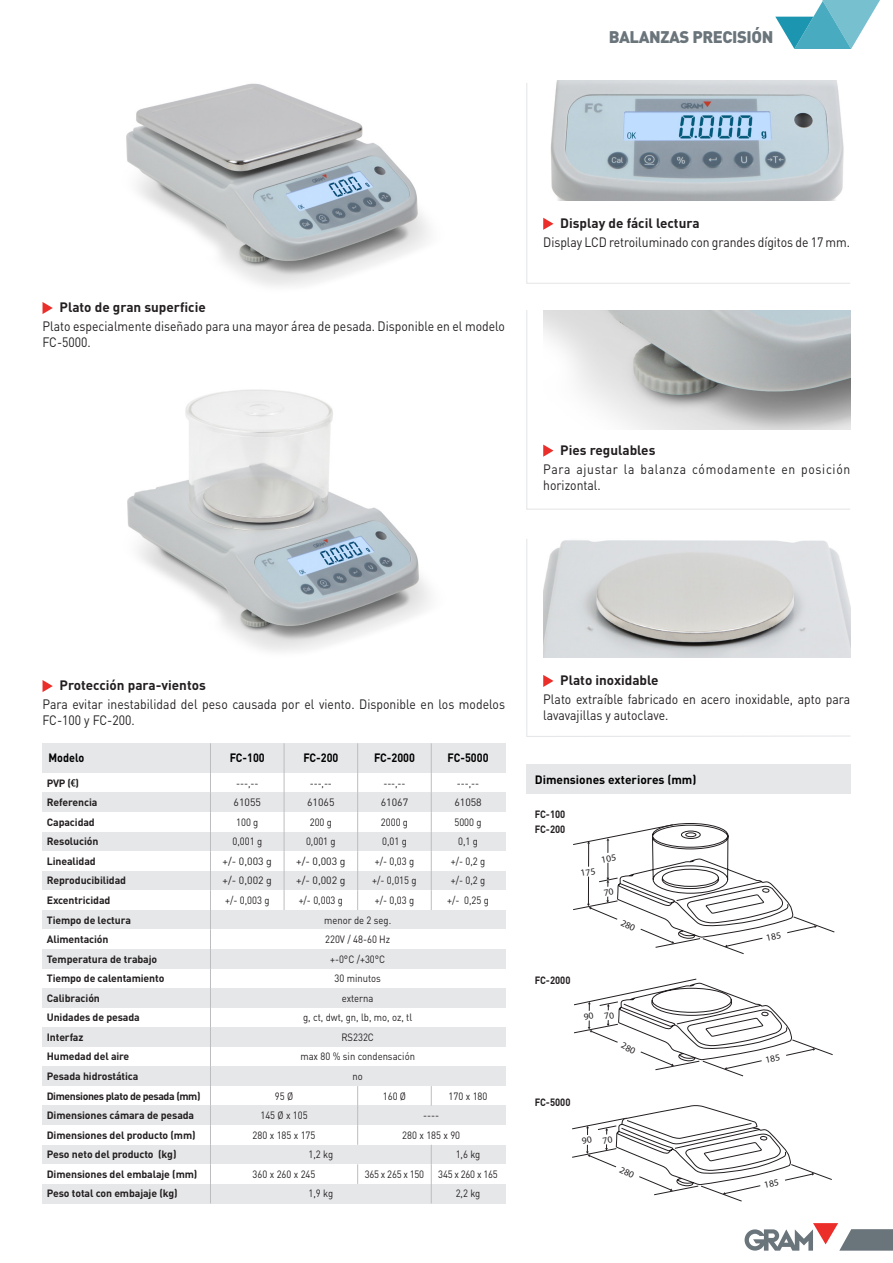
<style>
.page{position:relative;width:893px;height:1263px;background:#fff}
.page>*{position:absolute;margin:0;border:0;box-sizing:border-box;transform-origin:0 0}
.t1{font:900 16.65px "DIN";letter-spacing:-.025em;color:#6a747b}
.Descripcion{font:13.5px/16.5px "DIN Pro";color:#231f20;scale:.9 1}
.Funciones{font:700 13.5px "DIN Pro";color:#231f20}
.titol{font:13.5px/16.5px "DIN Pro";color:#231f20;scale:.9 1}
.Descripcion-2{font:13.5px/16.5px "DIN Pro";letter-spacing:.055em;color:#231f20;scale:.9 1}
.Titular{font:700 12px "DIN";color:#000;scale:.9 1}
.Titular-2{font:700 12px "DIN";color:#000}
.Titular-3{font:700 10.5px "DIN";letter-spacing:-.01em;color:#231f20}
.Titular-4{font:10.5px "DIN";color:#231f20;scale:.9 1}
.Titular-5{font:10.5px "DIN";color:#231f20}
.Titular-6{font:700 10.5px "DIN";letter-spacing:-.04em;color:#231f20}
.Titular-7{font:700 10.5px "DIN";letter-spacing:-.01em;color:#231f20;scale:.9 1}
.Titular-8{font:10.5px "DIN";letter-spacing:-.025em;color:#231f20;scale:.9 1}
.t2{font:9.45px "Myriad Pro";color:#231f20}
.t3{font:9.3px "Myriad Pro";color:#231f20}
</style>
<div class="page">
<img style="left:126px;top:83px;width:303px;height:203px">
<img style="left:127px;top:389px;width:303px;height:263px">
<svg style="left:745px;top:1223px;width:148px;height:27px"></svg>
<svg style="left:775px;top:0;width:105px;height:49px"></svg>
<svg style="left:526px;top:310px;width:325px;height:200px"></svg>
<svg style="left:526px;top:539px;width:325px;height:198px"></svg>
<svg style="left:526px;top:82px;width:324px;height:202px"></svg>
<svg style="left:43px;top:302px;width:10px;height:12px"></svg>
<svg style="left:43px;top:680px;width:10px;height:12px"></svg>
<svg style="left:543px;top:218px;width:10px;height:12px"></svg>
<svg style="left:543px;top:445px;width:10px;height:12px"></svg>
<svg style="left:543px;top:675px;width:10px;height:12px"></svg>
<div style="left:43px;top:743px;width:463px;height:30px;background:#e6e7e9"></div>
<div style="left:43px;top:793px;width:463px;height:19px;background:#e6e7e9"></div>
<div style="left:43px;top:832px;width:463px;height:19px;background:#e6e7e9"></div>
<div style="left:43px;top:871px;width:463px;height:19px;background:#e6e7e9"></div>
<div style="left:43px;top:910px;width:463px;height:19px;background:#e6e7e9"></div>
<div style="left:43px;top:949px;width:463px;height:20px;background:#e6e7e9"></div>
<div style="left:43px;top:988px;width:463px;height:20px;background:#e6e7e9"></div>
<div style="left:43px;top:1027px;width:463px;height:20px;background:#e6e7e9"></div>
<div style="left:43px;top:1066px;width:463px;height:20px;background:#e6e7e9"></div>
<div style="left:43px;top:1106px;width:463px;height:19px;background:#e6e7e9"></div>
<div style="left:43px;top:1145px;width:463px;height:19px;background:#e6e7e9"></div>
<div style="left:43px;top:1184px;width:463px;height:19px;background:#e6e7e9"></div>
<hr style="left:210px;top:743px;width:1px;height:30px;background:#bcbdc0">
<hr style="left:284px;top:743px;width:1px;height:30px;background:#bcbdc0">
<hr style="left:357px;top:743px;width:1px;height:30px;background:#bcbdc0">
<hr style="left:431px;top:743px;width:1px;height:30px;background:#bcbdc0">
<svg style="left:431px;top:1086px;width:1px;height:20px"></svg>
<svg style="left:357px;top:1164px;width:1px;height:20px"></svg>
<svg style="left:284px;top:773px;width:1px;height:137px"></svg>
<svg style="left:357px;top:773px;width:1px;height:137px"></svg>
<svg style="left:431px;top:773px;width:1px;height:137px"></svg>
<svg style="left:357px;top:1086px;width:1px;height:59px"></svg>
<svg style="left:210px;top:773px;width:1px;height:430px"></svg>
<svg style="left:431px;top:1145px;width:1px;height:58px"></svg>
<svg style="left:71px;top:779px;width:5px;height:8px"></svg>
<div style="left:526px;top:764px;width:324px;height:30px;background:#e6e7e9"></div>
<svg style="left:574px;top:979px;width:259px;height:97px"></svg>
<svg style="left:572px;top:1105px;width:260px;height:96px"></svg>
<svg style="left:573px;top:823px;width:262px;height:131px"></svg>
<p class="t1" style="left:609px;top:26px;width:166px">BALANZAS PRECISIÓN</p>
<p class="Funciones" style="left:60px;top:298px;width:148px">Plato de gran superficie</p>
<p class="Descripcion" style="left:43px;top:317px;width:515px">Plato especialmente diseñado para una mayor área de pesada. Disponible en el modelo<br>FC-5000.</p>
<p class="Funciones" style="left:560px;top:214px;width:141px">Display de fácil lectura</p>
<p class="Descripcion" style="left:543px;top:233px;width:343px">Display LCD retroiluminado con grandes dígitos de 17 mm.</p>
<p class="Funciones" style="left:560px;top:441px;width:97px">Pies regulables</p>
<p class="Descripcion-2" style="left:543px;top:460px;width:343px">Para ajustar la balanza cómodamente en posición horizontal.</p>
<p class="Funciones" style="left:60px;top:676px;width:148px">Protección para-vientos</p>
<p class="titol" style="left:43px;top:695px;width:515px">Para evitar inestabilidad del peso causada por el viento. Disponible en los modelos<br>FC-100 y FC-200.</p>
<p class="Titular" style="left:49px;top:750px;width:41px">Modelo</p>
<p class="Titular" style="left:230px;top:750px;width:40px">FC-100</p>
<p class="Titular" style="left:303px;top:750px;width:40px">FC-200</p>
<p class="Titular" style="left:374px;top:750px;width:47px">FC-2000</p>
<p class="Titular" style="left:448px;top:750px;width:47px">FC-5000</p>
<p class="Titular-3" style="left:47px;top:776px;width:34px">PVP ( )</p>
<p class="Titular-4" style="left:236px;top:776px;width:26px">---,--</p>
<p class="Titular-4" style="left:310px;top:776px;width:26px">---,--</p>
<p class="Titular-4" style="left:383px;top:776px;width:26px">---,--</p>
<p class="Titular-4" style="left:457px;top:776px;width:26px">---,--</p>
<p class="Titular-3" style="left:47px;top:795px;width:52px">Referencia</p>
<p class="Titular-5" style="left:234px;top:796px;width:29px">61055</p>
<p class="Titular-5" style="left:307px;top:796px;width:29px">61065</p>
<p class="Titular-5" style="left:381px;top:796px;width:29px">61067</p>
<p class="Titular-5" style="left:454px;top:796px;width:29px">61058</p>
<p class="Titular-3" style="left:47px;top:815px;width:50px">Capacidad</p>
<p class="Titular-4" style="left:236px;top:815px;width:26px">100 g</p>
<p class="Titular-4" style="left:310px;top:815px;width:26px">200 g</p>
<p class="Titular-4" style="left:381px;top:815px;width:32px">2000 g</p>
<p class="Titular-4" style="left:454px;top:815px;width:32px">5000 g</p>
<p class="Titular-3" style="left:47px;top:835px;width:53px">Resolución</p>
<p class="Titular-4" style="left:232px;top:835px;width:35px">0,001 g</p>
<p class="Titular-4" style="left:306px;top:835px;width:35px">0,001 g</p>
<p class="Titular-4" style="left:382px;top:835px;width:29px">0,01 g</p>
<p class="Titular-4" style="left:458px;top:835px;width:24px">0,1 g</p>
<p class="Titular-3" style="left:47px;top:854px;width:51px">Linealidad</p>
<p class="Titular-5" style="left:223px;top:854px;width:51px">+/- 0,003 g</p>
<p class="Titular-5" style="left:296px;top:854px;width:51px">+/- 0,003 g</p>
<p class="Titular-4" style="left:375px;top:854px;width:45px">+/- 0,03 g</p>
<p class="Titular-4" style="left:451px;top:854px;width:40px">+/- 0,2 g</p>
<p class="Titular-3" style="left:47px;top:874px;width:81px">Reproducibilidad</p>
<p class="Titular-5" style="left:223px;top:874px;width:51px">+/- 0,002 g</p>
<p class="Titular-5" style="left:296px;top:874px;width:51px">+/- 0,002 g</p>
<p class="Titular-4" style="left:372px;top:874px;width:51px">+/- 0,015 g</p>
<p class="Titular-4" style="left:451px;top:874px;width:40px">+/- 0,2 g</p>
<p class="Titular-3" style="left:47px;top:893px;width:65px">Excentricidad</p>
<p class="Titular-4" style="left:225px;top:894px;width:51px">+/- 0,003 g</p>
<p class="Titular-4" style="left:299px;top:894px;width:51px">+/- 0,003 g</p>
<p class="Titular-4" style="left:375px;top:894px;width:45px">+/- 0,03 g</p>
<p class="Titular-4" style="left:447px;top:894px;width:48px">+/- 0,25 g</p>
<p class="Titular-3" style="left:47px;top:913px;width:86px">Tiempo de lectura</p>
<p class="Titular-4" style="left:324px;top:913px;width:76px">menor de 2 seg.</p>
<p class="Titular-3" style="left:47px;top:932px;width:63px">Alimentación</p>
<p class="Titular-4" style="left:325px;top:933px;width:74px">220V / 48-60 Hz</p>
<p class="Titular-3" style="left:47px;top:952px;width:112px">Temperatura de trabajo</p>
<p class="Titular-4" style="left:330px;top:952px;width:63px">+-0°C /+30°C</p>
<p class="Titular-3" style="left:47px;top:971px;width:119px">Tiempo de calentamiento</p>
<p class="Titular-4" style="left:335px;top:972px;width:53px">30 minutos</p>
<p class="Titular-3" style="left:47px;top:991px;width:55px">Calibración</p>
<p class="Titular-4" style="left:342px;top:991px;width:37px">externa</p>
<p class="Titular-3" style="left:47px;top:1011px;width:95px">Unidades de pesada</p>
<p class="Titular-4" style="left:303px;top:1011px;width:123px">g, ct, dwt, gn, lb, mo, oz, tl</p>
<p class="Titular-3" style="left:47px;top:1030px;width:38px">Interfaz</p>
<p class="Titular-4" style="left:341px;top:1030px;width:38px">RS232C</p>
<p class="Titular-3" style="left:47px;top:1050px;width:84px">Humedad del aire</p>
<p class="Titular-4" style="left:300px;top:1050px;width:129px">max 80 % sin condensación</p>
<p class="Titular-3" style="left:47px;top:1069px;width:93px">Pesada hidrostática</p>
<p class="Titular-4" style="left:352px;top:1070px;width:13px">no</p>
<p class="Titular-6" style="left:47px;top:1089px;width:155px">Dimensiones plato de pesada (mm)</p>
<p class="Titular-4" style="left:275px;top:1089px;width:22px">95 Ø</p>
<p class="Titular-4" style="left:383px;top:1089px;width:27px">160 Ø</p>
<p class="Titular-4" style="left:449px;top:1089px;width:45px">170 x 180</p>
<p class="Titular-3" style="left:47px;top:1108px;width:149px">Dimensiones cámara de pesada</p>
<p class="Titular-4" style="left:260px;top:1109px;width:54px">145 Ø x 105</p>
<p class="Titular-4" style="left:423px;top:1109px;width:19px">----</p>
<p class="Titular-3" style="left:47px;top:1128px;width:150px">Dimensiones del producto (mm)</p>
<p class="Titular-4" style="left:253px;top:1128px;width:71px">280 x 185 x 175</p>
<p class="Titular-4" style="left:402px;top:1128px;width:66px">280 x 185 x 90</p>
<p class="Titular-3" style="left:47px;top:1147px;width:131px">Peso neto del producto (kg)</p>
<p class="Titular-4" style="left:308px;top:1148px;width:29px">1,2 kg</p>
<p class="Titular-4" style="left:456px;top:1148px;width:29px">1,6 kg</p>
<p class="Titular-3" style="left:47px;top:1167px;width:152px">Dimensiones del embalaje (mm)</p>
<p class="Titular-4" style="left:253px;top:1167px;width:71px">360 x 260 x 245</p>
<p class="Titular-8" style="left:365px;top:1167px;width:68px">365 x 265 x 150</p>
<p class="Titular-8" style="left:438px;top:1167px;width:68px">345 x 260 x 165</p>
<p class="Titular-3" style="left:47px;top:1187px;width:132px">Peso total con embajaje (kg)</p>
<p class="Titular-4" style="left:308px;top:1187px;width:29px">1,9 kg</p>
<p class="Titular-4" style="left:456px;top:1187px;width:29px">2,2 kg</p>
<p class="Funciones" style="left:560px;top:671px;width:100px">Plato inoxidable</p>
<p class="Descripcion" style="left:543px;top:690px;width:343px">Plato extraíble fabricado en acero inoxidable, apto para lavavajillas y autoclave.</p>
<p class="Titular-2" style="left:535px;top:772px;width:163px">Dimensiones exteriores (mm)</p>
<p class="Titular-7" style="left:535px;top:807px;width:36px">FC-100</p>
<p class="Titular-7" style="left:535px;top:822px;width:36px">FC-200</p>
<p class="Titular-7" style="left:535px;top:973px;width:41px">FC-2000</p>
<p class="t3" style="left:583px;top:1013px;width:32px;rotate:-10deg">90 70</p>
<p class="Titular-7" style="left:535px;top:1095px;width:41px">FC-5000</p>
<p class="t2" style="left:581px;top:1137px;width:32px;rotate:-10deg">90 70</p>
</div>
